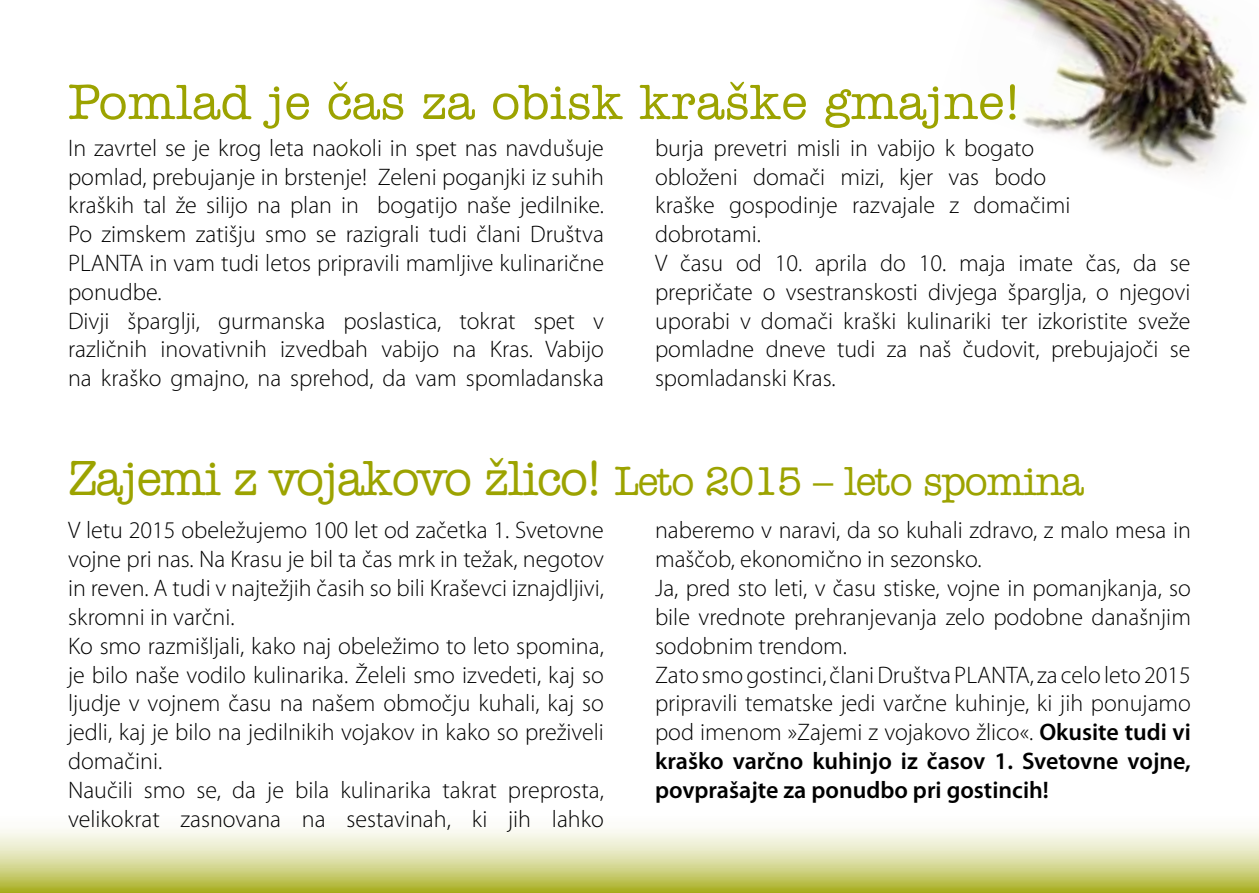
<style>
.page{position:relative;width:1259px;height:893px;background:#fff}
.page>*{position:absolute;margin:0;border:0;box-sizing:border-box;transform-origin:0 0}
.t1{font:500 51px "ITC American Typewriter";letter-spacing:-.03em;color:#9ca300;scale:.96 1}
.t2{font:500 51px "ITC American Typewriter";color:#9ca300}
.t3{font:300 24px/28.8px "Myriad Pro";color:#000}
.s1{font-size:42px}
.s2{font-weight:600}
</style>
<div class="page">
<svg style="left:0;top:829px;width:1259px;height:64px;background:#d7da9b"></svg>
<img style="left:993px;top:0;width:255px;height:173px">
<h1 class="t2" style="left:68px;top:71px;width:954px">Pomlad je ~as za obisk kraške gmajne!</h1>
<p class="t3" style="left:68px;top:133px;width:537px">In zavrtel se je krog leta naokoli in spet nas navdušuje pomlad, prebujanje in brstenje! Zeleni poganjki iz suhih kraških tal že silijo na plan in bogatijo naše jedilnike.<br>Po zimskem zatišju smo se razigrali tudi člani Društva PLANTA in vam tudi letos pripravili mamljive kulinarične ponudbe.<br>Divji šparglji, gurmanska poslastica, tokrat spet v različnih inovativnih izvedbah vabijo na Kras. Vabijo na kraško gmajno, na sprehod, da vam spomladanska</p>
<p class="t3" style="left:655px;top:133px;width:537px">burja prevetri misli in vabijo k bogato<br>obloženi domači mizi, kjer vas bodo<br>kraške gospodinje razvajale z domačimi<br>dobrotami.<br>V času od 10. aprila do 10. maja imate čas, da se prepričate o vsestranskosti divjega šparglja, o njegovi uporabi v domači kraški kulinariki ter izkoristite sveže pomladne dneve tudi za naš čudovit, prebujajoči se spomladanski Kras.</p>
<h1 class="t1" style="left:68px;top:447px;width:1060px">Zajemi z vojakovo žlico! <span class="s1">Leto 2015 – leto spomina</span></h1>
<p class="t3" style="left:68px;top:516px;width:537px">V letu 2015 obeležujemo 100 let od začetka 1. Svetovne vojne pri nas. Na Krasu je bil ta čas mrk in težak, negotov in reven. A tudi v najtežjih časih so bili Kraševci iznajdljivi, skromni in varčni.<br>Ko smo razmišljali, kako naj obeležimo to leto spomina, je bilo naše vodilo kulinarika. Želeli smo izvedeti, kaj so ljudje v vojnem času na našem območju kuhali, kaj so jedli, kaj je bilo na jedilnikih vojakov in kako so preživeli domačini.<br>Naučili smo se, da je bila kulinarika takrat preprosta, velikokrat zasnovana na sestavinah, ki jih lahko</p>
<p class="t3" style="left:655px;top:516px;width:537px">naberemo v naravi, da so kuhali zdravo, z malo mesa in maščob, ekonomično in sezonsko.<br>Ja, pred sto leti, v času stiske, vojne in pomanjkanja, so bile vrednote prehranjevanja zelo podobne današnjim sodobnim trendom.<br>Zato smo gostinci, člani Društva PLANTA, za celo leto 2015 pripravili tematske jedi varčne kuhinje, ki jih ponujamo pod imenom »Zajemi z vojakovo žlico«. <span class="s2">Okusite tudi vi kraško varčno kuhinjo iz časov 1. Svetovne vojne, povprašajte za ponudbo pri gostincih!</span></p>
</div>
